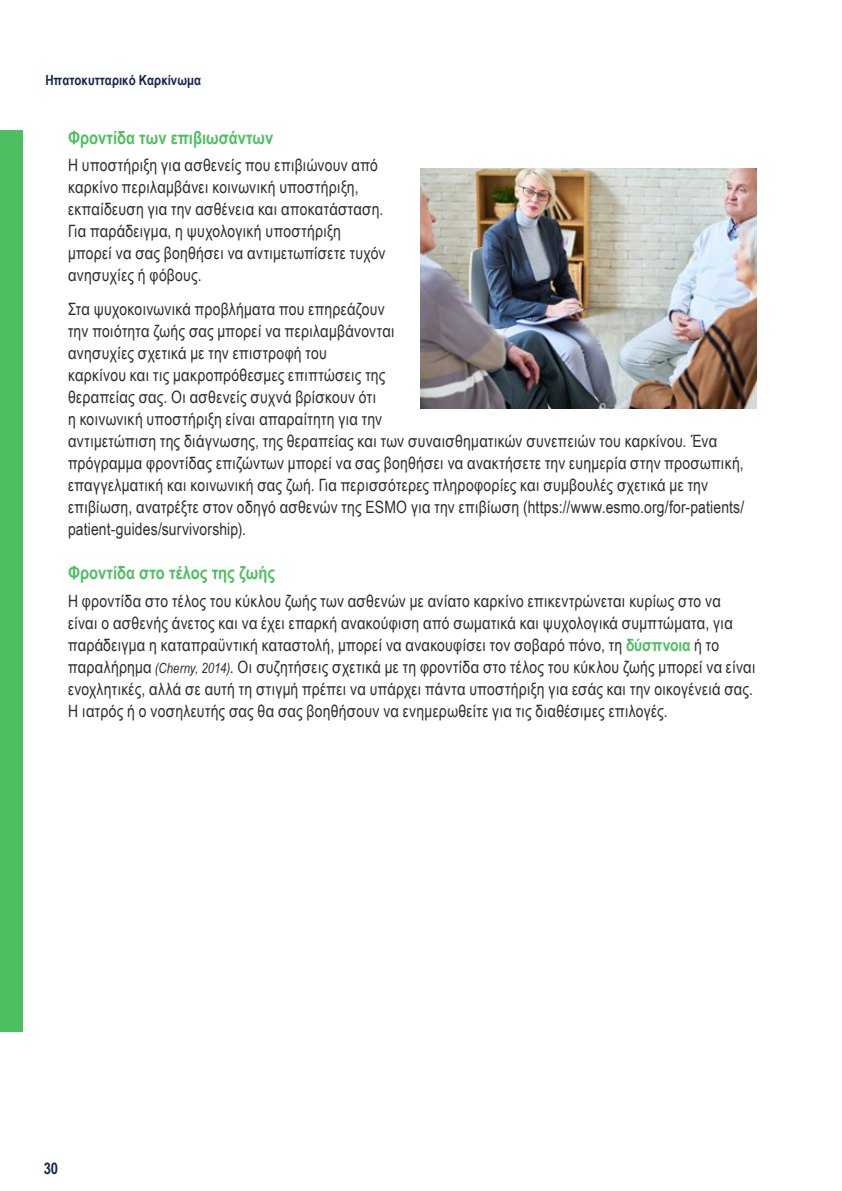
<style>
.page{position:relative;width:842px;height:1191px;background:#fff}
.page>*{position:absolute;margin:0;border:0;box-sizing:border-box;transform-origin:0 0}
.PG_BODY_SUBTITLE{font:700 18px "Arial Narrow";color:#4ebf61}
.PG-BODY{font:17px/22px "Arial Narrow";letter-spacing:.015em;color:#2e2e2d}
.t1{font:700 16px "Arial Narrow";color:#17254e}
.t2{font:700 14px "Arial Narrow";color:#17254e}
.s1{font-weight:700;color:#4ebf61}
.s2{font-style:italic;font-size:14px}
</style>
<div class="page">
<div style="left:0;top:130px;width:23px;height:902px;background:#4ebf61"></div>
<img style="left:421px;top:168px;width:336px;height:240px">
<p class="t2" style="left:45px;top:70px;width:157px">Ηπατοκυτταρικό Καρκίνωμα</p>
<p class="PG_BODY_SUBTITLE" style="left:68px;top:124px;width:207px">Φροντίδα των επιβιωσάντων</p>
<p class="PG-BODY" style="left:68px;top:154px;width:319px">Η υποστήριξη για ασθενείς που επιβιώνουν από καρκίνο περιλαμβάνει κοινωνική υποστήριξη, εκπαίδευση για την ασθένεια και αποκατάσταση.<br>Για παράδειγμα, η ψυχολογική υποστήριξη μπορεί να σας βοηθήσει να αντιμετωπίσετε τυχόν ανησυχίες ή φόβους.</p>
<p class="PG-BODY" style="left:68px;top:297px;width:678px">Στα ψυχοκοινωνικά προβλήματα που επηρεάζουν<br>την ποιότητα ζωής σας μπορεί να περιλαμβάνονται<br>ανησυχίες σχετικά με την επιστροφή του<br>καρκίνου και τις μακροπρόθεσμες επιπτώσεις της<br>θεραπείας σας. Οι ασθενείς συχνά βρίσκουν ότι<br>η κοινωνική υποστήριξη είναι απαραίτητη για την<br>αντιμετώπιση της διάγνωσης, της θεραπείας και των συναισθηματικών συνεπειών του καρκίνου. Ένα πρόγραμμα φροντίδας επιζώντων μπορεί να σας βοηθήσει να ανακτήσετε την ευημερία στην προσωπική, επαγγελματική και κοινωνική σας ζωή. Για περισσότερες πληροφορίες και συμβουλές σχετικά με την επιβίωση, ανατρέξτε στον οδηγό ασθενών της ESMO για την επιβίωση (https://www.esmo.org/for-patients/ patient-guides/survivorship).</p>
<p class="PG_BODY_SUBTITLE" style="left:68px;top:559px;width:208px">Φροντίδα στο τέλος της ζωής</p>
<p class="PG-BODY" style="left:68px;top:589px;width:689px">Η φροντίδα στο τέλος του κύκλου ζωής των ασθενών με ανίατο καρκίνο επικεντρώνεται κυρίως στο να<br>είναι ο ασθενής άνετος και να έχει επαρκή ανακούφιση από σωματικά και ψυχολογικά συμπτώματα, για παράδειγμα η καταπραϋντική καταστολή, μπορεί να ανακουφίσει τον σοβαρό πόνο, τη <span class="s1">δύσπνοια</span> ή το παραλήρημα <span class="s2">(Cherny, 2014)</span>. Οι συζητήσεις σχετικά με τη φροντίδα στο τέλος του κύκλου ζωής μπορεί να είναι ενοχλητικές, αλλά σε αυτή τη στιγμή πρέπει να υπάρχει πάντα υποστήριξη για εσάς και την οικογένειά σας.<br>Η ιατρός ή ο νοσηλευτής σας θα σας βοηθήσουν να ενημερωθείτε για τις διαθέσιμες επιλογές.</p>
<p class="t1" style="left:44px;top:1156px;width:16px">30</p>
</div>
